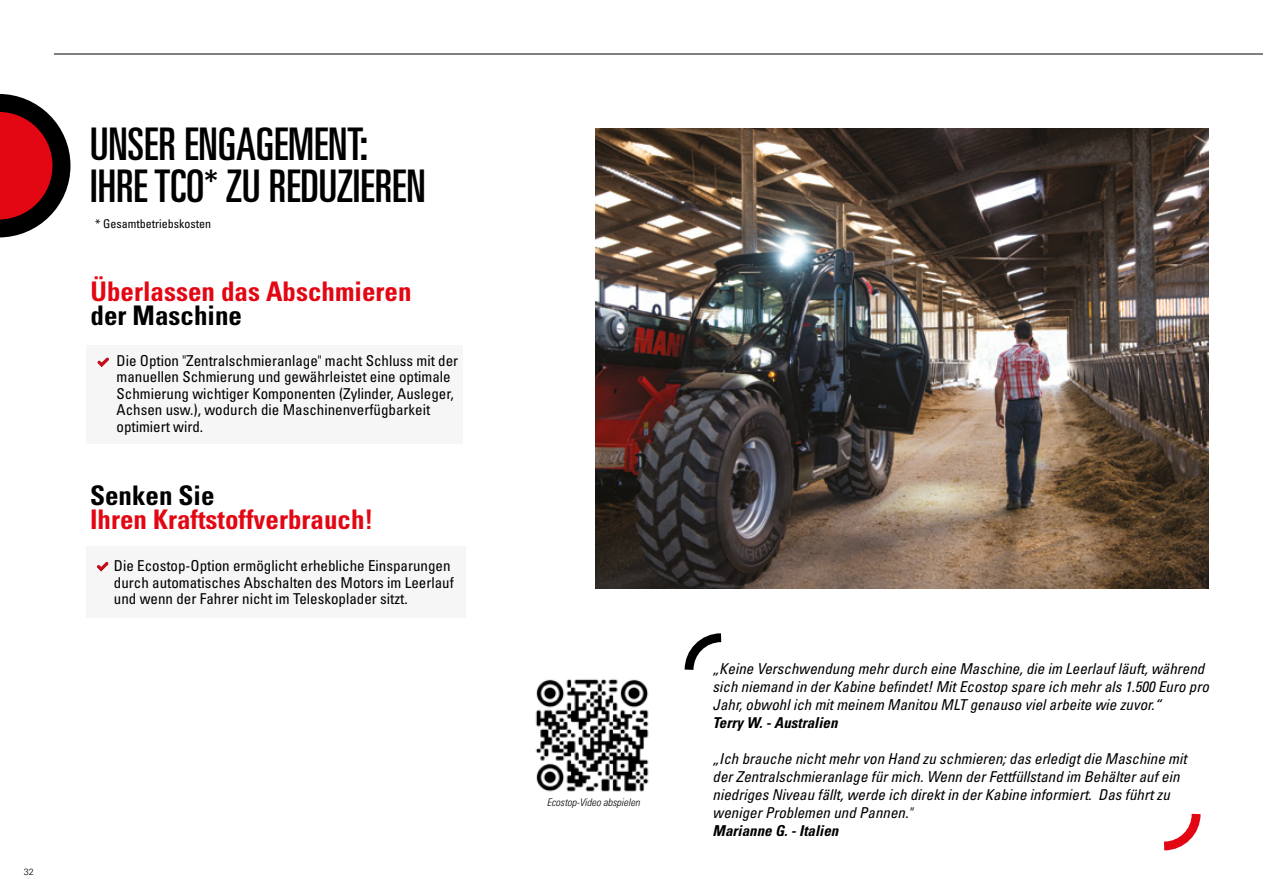
<style>
.page{position:relative;width:1263px;height:893px;background:#fff}
.page>*{position:absolute;margin:0;border:0;box-sizing:border-box;transform-origin:0 0}
.t1{font:45px/42px "Univers LTCYR 59 Ult Cond";color:#000}
.t2{font:27px "Univers LTCYR 67 Bold Cond";color:#e30613}
.t3{font:27px "Univers LTCYR 67 Bold Cond";color:#000}
.t4{font:15px/18px "Univers LTCYR 57 Condensed Obl";color:#000}
.t5{font:condensed 15px/16.5px "Univers LTCYR 57";color:#000}
.t6{font:15px "Univers LTCYR 67 Bold Cond Obl";color:#000}
.t7{font:condensed 12px "Univers LTCYR 57";color:#000}
.t8{font:10.5px "Univers LTCYR 47 Light Cond Obl";color:#000}
.t9{font:300 9px "Univers LTCYR 45";color:#000}
</style>
<div class="page">
<svg style="left:0;top:94px;width:70px;height:143px"></svg>
<img style="left:595px;top:128px;width:614px;height:460px">
<hr style="left:54px;top:54px;width:1209px;height:1px;background:#000">
<svg style="left:684px;top:633px;width:38px;height:37px"></svg>
<svg style="left:1164px;top:813px;width:37px;height:38px"></svg>
<img style="left:535px;top:679px;width:114px;height:113px">
<div style="left:86px;top:546px;width:380px;height:72px;background:#f6f6f6"></div>
<div style="left:86px;top:345px;width:376px;height:99px;background:#f6f6f6"></div>
<svg style="left:97px;top:357px;width:12px;height:11px"></svg>
<svg style="left:97px;top:562px;width:12px;height:10px"></svg>
<h1 class="t1" style="left:90px;top:121px;width:337px">UNSER ENGAGEMENT:<br>IHRE TCO* ZU REDUZIEREN</h1>
<p class="t7" style="left:95px;top:216px;width:117px">* Gesamtbetriebskosten</p>
<h2 class="t2" style="left:91px;top:274px;width:322px">Überlassen das Abschmieren</h2>
<h2 class="t3" style="left:91px;top:298px;width:153px">der Maschine</h2>
<p class="t5" style="left:117px;top:352px;width:343px">Die Option "Zentralschmieranlage" macht Schluss mit der manuellen Schmierung und gewährleistet eine optimale Schmierung wichtiger Komponenten (Zylinder, Ausleger, Achsen usw.), wodurch die Maschinenverfügbarkeit optimiert wird.</p>
<h2 class="t3" style="left:90px;top:479px;width:126px">Senken Sie</h2>
<h2 class="t2" style="left:90px;top:503px;width:285px">Ihren Kraftstoffverbrauch!</h2>
<p class="t5" style="left:114px;top:557px;width:341px">Die Ecostop-Option ermöglicht erhebliche Einsparungen durch automatisches Abschalten des Motors im Leerlauf und wenn der Fahrer nicht im Teleskoplader sitzt.</p>
<p class="t9" style="left:24px;top:866px;width:12px">32</p>
<p class="t8" style="left:547px;top:795px;width:95px">Ecostop-Video abspielen</p>
<p class="t4" style="left:712px;top:659px;width:498px">„Keine Verschwendung mehr durch eine Maschine, die im Leerlauf läuft, während sich niemand in der Kabine befindet! Mit Ecostop spare ich mehr als 1.500 Euro pro<br>Jahr, obwohl ich mit meinem Manitou MLT genauso viel arbeite wie zuvor.“</p>
<p class="t6" style="left:712px;top:714px;width:126px">Terry W. - Australien</p>
<p class="t4" style="left:712px;top:749px;width:476px">„Ich brauche nicht mehr von Hand zu schmieren; das erledigt die Maschine mit der Zentralschmieranlage für mich. Wenn der Fettfüllstand im Behälter auf ein niedriges Niveau fällt, werde ich direkt in der Kabine informiert. Das führt zu weniger Problemen und Pannen."</p>
<p class="t6" style="left:712px;top:822px;width:127px">Marianne G. - Italien</p>
</div>
